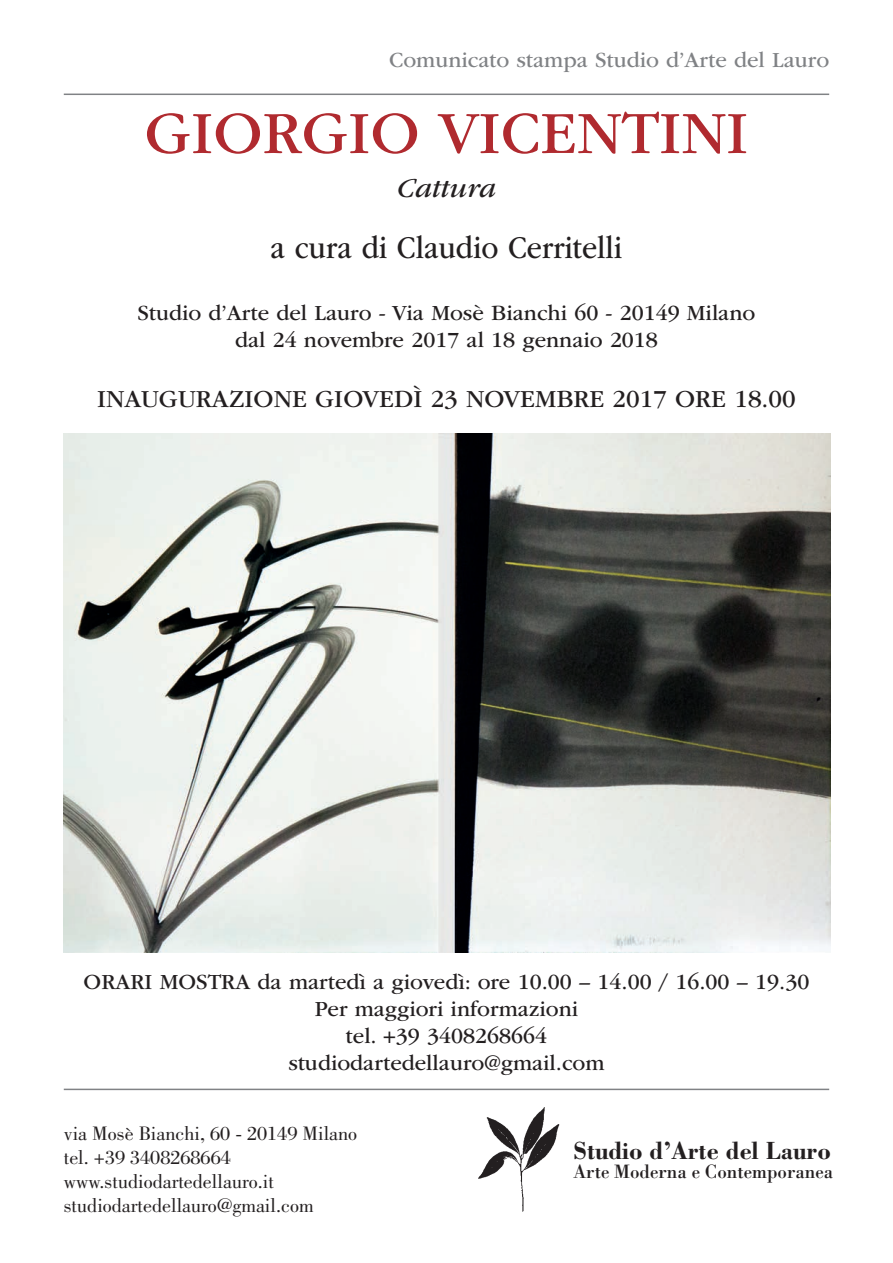
<style>
.page{position:relative;width:893px;height:1263px;background:#fff}
.page>*{position:absolute;margin:0;border:0;box-sizing:border-box;transform-origin:0 0}
.t1{font:62.4px "ITC Garamond Std";color:#b02a2f}
.t2{font:33px "ITC Garamond Std";color:#231f20;scale:.9 1}
.t3{font:italic 28.5px "ITC Garamond Std";color:#231f20}
.t4{font:700 25.65px "Bodoni Std";color:#231f20;scale:.95 1}
.t5{font:25.5px "ITC Garamond Std";color:#231f20}
.t6{font:22.5px/27px "ITC Garamond Std";color:#231f20;text-align:center}
.t7{font:22.5px "ITC Garamond Std";color:#808285}
.t8{font:20.1px/24.2px "Bodoni Std";color:#231f20}
.t9{font:19.95px "Bodoni Std";color:#231f20;scale:.95 1}
</style>
<div class="page">
<hr style="left:64px;top:94px;width:765px;height:1px;background:#808285">
<hr style="left:64px;top:1089px;width:765px;height:1px;background:#808285">
<img style="left:478px;top:1107px;width:82px;height:105px">
<img style="left:64px;top:433px;width:766px;height:519px">
<p class="t7" style="left:389px;top:47px;width:441px">Comunicato stampa Studio d’Arte del Lauro</p>
<h1 class="t1" style="left:145px;top:99px;width:605px">GIORGIO VICENTINI</h1>
<p class="t3" style="left:397px;top:172px;width:101px">Cattura</p>
<h2 class="t2" style="left:271px;top:229px;width:392px">a cura di Claudio Cerritelli</h2>
<p class="t6" style="left:138px;top:300px;width:619px">Studio d’Arte del Lauro - Via Mosè Bianchi 60 - 20149 Milano dal 24 novembre 2017 al 18 gennaio 2018</p>
<p class="t5" style="left:97px;top:385px;width:700px">INAUGURAZIONE GIOVEDÌ 23 NOVEMBRE 2017 ORE 18.00</p>
<p class="t6" style="left:84px;top:968px;width:727px">ORARI MOSTRA da martedì a giovedì: ore 10.00 – 14.00 / 16.00 – 19.30<br>Per maggiori informazioni<br>tel. +39 3408268664<br>studiodartedellauro@gmail.com</p>
<p class="t8" style="left:64px;top:1121px;width:295px">via Mosè Bianchi, 60 - 20149 Milano tel. +39 3408268664 www.studiodartedellauro.it studiodartedellauro@gmail.com</p>
<p class="t4" style="left:574px;top:1134px;width:272px">Studio d’Arte del Lauro</p>
<p class="t9" style="left:574px;top:1159px;width:275px">Arte Moderna e Contemporanea</p>
</div>
